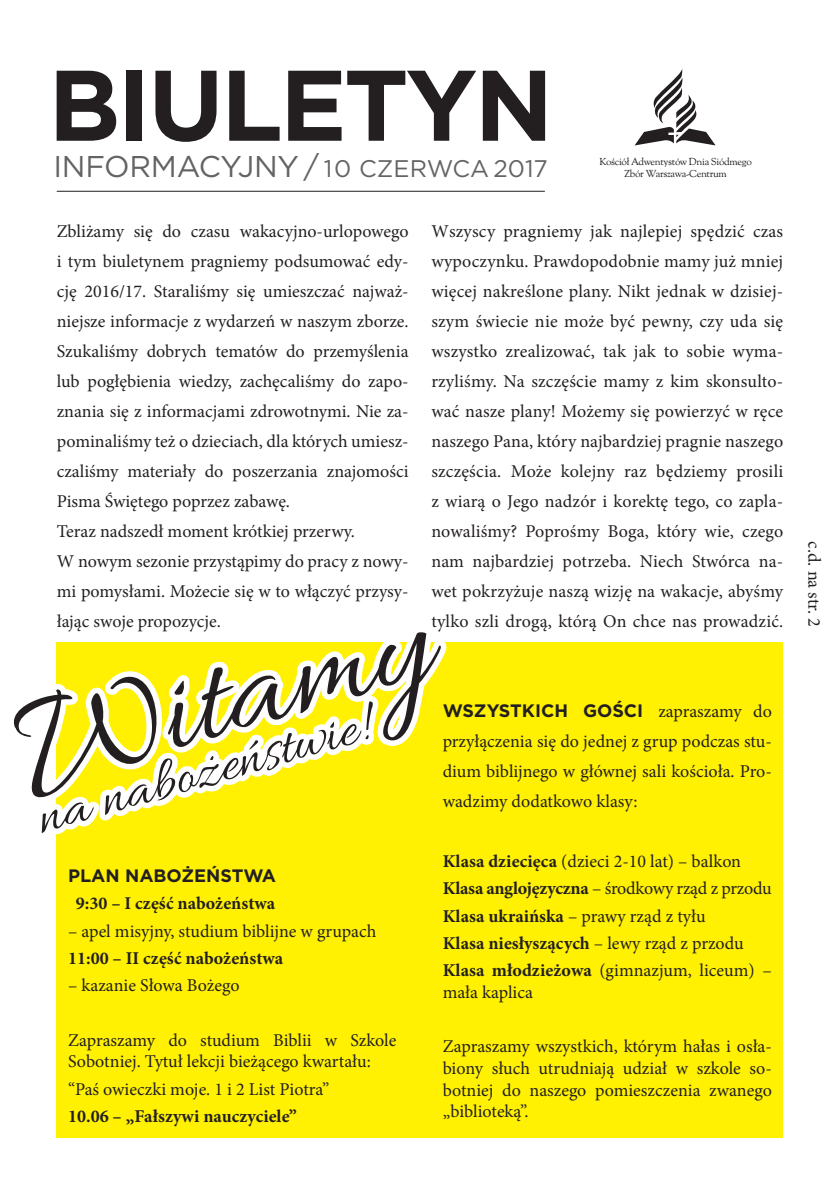
<style>
.page{position:relative;width:840px;height:1191px;background:#fff}
.page>*{position:absolute;margin:0;border:0;box-sizing:border-box;transform-origin:0 0}
.t1{font:700 100px "Gotham";letter-spacing:-.03em;color:#231f20}
.t2{font:30px "Gotham";letter-spacing:-.01em;color:#636366}
.Body_Text{font:18px/30px "Minion Pro";color:#231f20;text-align:justify}
.Rocznice___Zyczenia{font:18px/21.6px "Minion Pro";color:#231f20}
.Headline{font:18px/30px "Minion Pro";color:#231f20;text-align:justify}
.Rocznice___Zyczenia-2{font:700 18px "Minion Pro";color:#231f20}
.Headline-2{font:700 18px "Gotham";color:#231f20}
.t3{font:10px/12px "OFL Goudy St M";letter-spacing:-.03em;color:#231f20;text-align:center}
.s1{font-size:24px}
.s2{font-family:"Gotham";font-weight:700}
.s3{font-weight:700}
.s4{font-weight:400}
</style>
<div class="page">
<svg style="left:635px;top:69px;width:80px;height:76px"></svg>
<hr style="left:57px;top:191px;width:487px;height:1px;background:#231f20">
<div style="left:57px;top:642px;width:725px;height:495px;background:#fff101"></div>
<svg style="left:13px;top:632px;width:433px;height:207px"></svg>
<h1 class="t1" style="left:48px;top:39px;width:506px">BIULETYN</h1>
<p class="t2" style="left:53px;top:147px;width:495px">INFORMACYJNY / <span class="s1">10 CZERWCA 2017</span></p>
<p class="t3" style="left:599px;top:157px;width:154px">Kościół Adwentystów Dnia Siódmego<br>Zbór Warszawa-Centrum</p>
<p class="Body_Text" style="left:57px;top:216px;width:353px">Zbliżamy się do czasu wakacyjno-urlopowego i tym biuletynem pragniemy podsumować edy&shy;cję 2016/17. Staraliśmy się umieszczać najważ&shy;niejsze informacje z wydarzeń w naszym zborze.<br>Szukaliśmy dobrych tematów do przemyślenia lub pogłębienia wiedzy, zachęcaliśmy do zapo&shy;znania się z informacjami zdrowotnymi. Nie za&shy;pominaliśmy też o dzieciach, dla których umiesz&shy;czaliśmy materiały do poszerzania znajomości Pisma Świętego poprzez zabawę.</p>
<p class="Body_Text" style="left:57px;top:516px;width:299px">Teraz nadszedł moment krótkiej przerwy.</p>
<p class="Body_Text" style="left:57px;top:546px;width:353px">W nowym sezonie przystąpimy do pracy z nowy&shy;mi pomysłami. Możecie się w to włączyć przysy&shy;łając swoje propozycje.</p>
<p class="Body_Text" style="left:431px;top:216px;width:353px">Wszyscy pragniemy jak najlepiej spędzić czas wypoczynku. Prawdopodobnie mamy już mniej więcej nakreślone plany. Nikt jednak w dzisiej&shy;szym świecie nie może być pewny, czy uda się wszystko zrealizować, tak jak to sobie wyma&shy;rzyliśmy. Na szczęście mamy z kim skonsulto&shy;wać nasze plany! Możemy się powierzyć w ręce naszego Pana, który najbardziej pragnie naszego szczęścia. Może kolejny raz będziemy prosili z wiarą o Jego nadzór i korektę tego, co zapla&shy;nowaliśmy? Poprośmy Boga, który wie, czego nam najbardziej potrzeba. Niech Stwórca na&shy;wet pokrzyżuje naszą wizję na wakacje, abyśmy tylko szli drogą, którą On chce nas prowadzić.</p>
<p class="Body_Text" style="left:828px;top:541px;width:87px;rotate:90deg">c.d. na str. 2</p>
<p class="Headline-2" style="left:68px;top:863px;width:209px">PLAN NABOŻEŃSTWA</p>
<p class="Rocznice___Zyczenia-2" style="left:76px;top:891px;width:200px">9:30 – I część nabożeństwa</p>
<p class="Rocznice___Zyczenia" style="left:68px;top:920px;width:309px">– apel misyjny, studium biblijne w grupach</p>
<p class="Rocznice___Zyczenia-2" style="left:68px;top:945px;width:216px">11:00 – II część nabożeństwa</p>
<p class="Rocznice___Zyczenia" style="left:68px;top:974px;width:173px">– kazanie Słowa Bożego</p>
<p class="Rocznice___Zyczenia" style="left:68px;top:1029px;width:330px">Zapraszamy do studium Biblii w Szkole<br>Sobotniej. Tytuł lekcji bieżącego kwartału:</p>
<p class="Rocznice___Zyczenia" style="left:68px;top:1078px;width:262px">“Paś owieczki moje. 1 i 2 List Piotra”</p>
<p class="Rocznice___Zyczenia-2" style="left:68px;top:1103px;width:230px">10.06 – „Fałszywi nauczyciele”</p>
<p class="Headline" style="left:442px;top:696px;width:330px"><span class="s2">WSZYSTKICH GOŚCI</span> zapraszamy do przyłączenia się do jednej z grup podczas stu&shy;dium biblijnego w głównej sali kościoła. Pro&shy;wadzimy dodatkowo klasy:</p>
<p class="Headline" style="left:442px;top:846px;width:300px"><span class="s3">Klasa dziecięca</span> (dzieci 2-10 lat) – balkon</p>
<p class="Rocznice___Zyczenia" style="left:442px;top:878px;width:330px"><span class="s3">Klasa anglojęzyczna</span> – środkowy rząd z przodu</p>
<p class="Rocznice___Zyczenia" style="left:442px;top:905px;width:264px"><span class="s3">Klasa ukraińska</span> – prawy rząd z tyłu</p>
<p class="Rocznice___Zyczenia-2" style="left:442px;top:930px;width:302px">Klasa niesłyszących <span class="s4">– lewy rząd z przodu</span></p>
<p class="Rocznice___Zyczenia" style="left:442px;top:959px;width:330px"><span class="s3">Klasa młodzieżowa</span> (gimnazjum, liceum) – mała kaplica</p>
<p class="Rocznice___Zyczenia" style="left:442px;top:1035px;width:330px;text-align:justify">Zapraszamy wszystkich, którym hałas i osła&shy;biony słuch utrudniają udział w szkole so&shy;botniej do naszego pomieszczenia zwanego „biblioteką”.</p>
</div>
